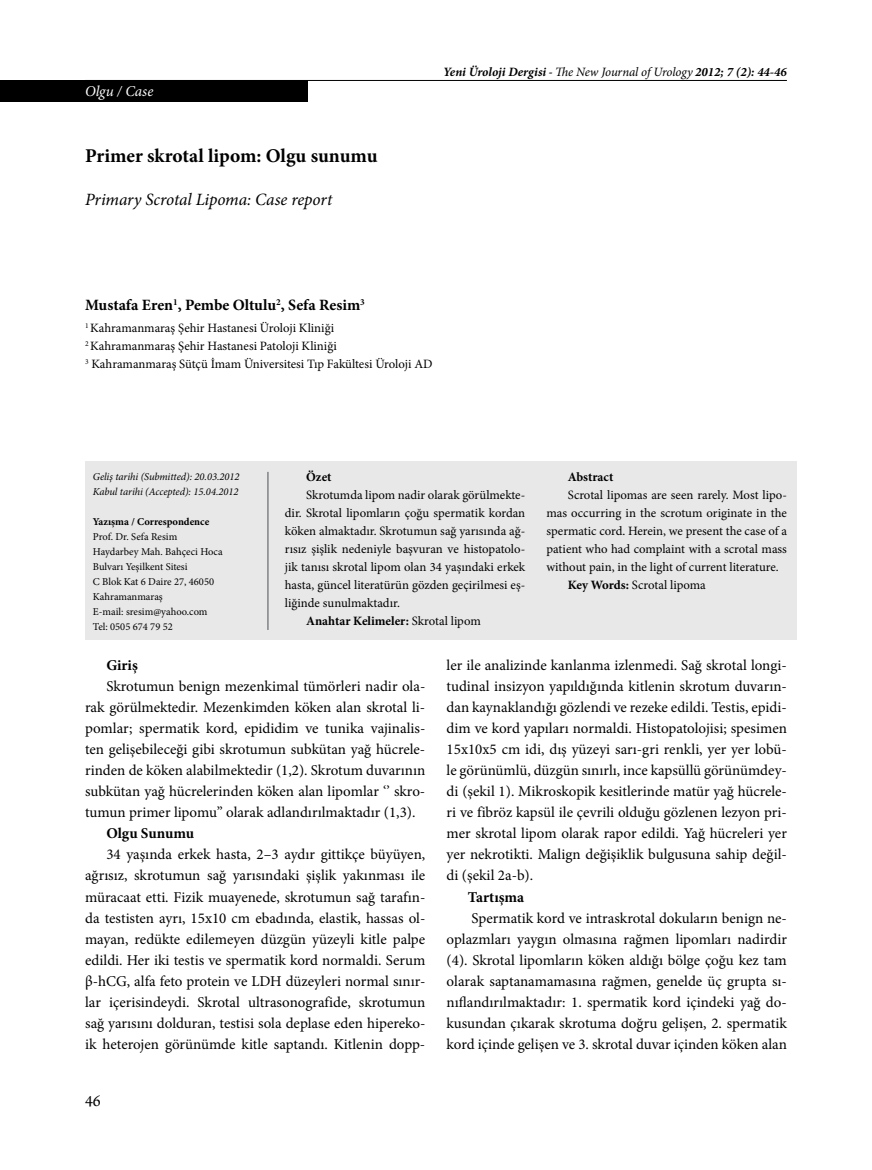
<style>
.page{position:relative;width:872px;height:1170px;background:#fff}
.page>*{position:absolute;margin:0;border:0;box-sizing:border-box;transform-origin:0 0}
.t1{font:700 19.5px "Minion Pro";color:#000}
.t2{font:italic 17.25px "Minion Pro";letter-spacing:-.005em;color:#000}
.t3{font:16.5px "Arno Pro";color:#000}
.t4{font:700 15.75px "Minion Pro";letter-spacing:-.005em;color:#000}
.t5{font:15px/21px "Minion Pro";color:#000;text-align:justify}
.t6{font:700 15px "Minion Pro";color:#000}
.t7{font:italic 15px "Minion Pro";color:#fff}
.t8{font:12.75px/18px "Minion Pro";color:#000}
.t9{font:italic 700 12.75px "Minion Pro";color:#000}
.t10{font:700 12.75px "Minion Pro";color:#000}
.t11{font:10.5px/15px "Minion Pro";color:#000}
.t12{font:italic 10.5px/15px "Minion Pro";letter-spacing:-.005em;color:#000}
.t13{font:700 10.5px "Minion Pro";color:#000}
.s1{font-stretch:condensed}
.s2{font-weight:400}
.s3{font-weight:700}
</style>
<div class="page">
<hr style="left:85px;top:80px;width:702px;height:1px;background:#000">
<div style="left:0;top:80px;width:308px;height:21px;background:#000"></div>
<div style="left:85px;top:461px;width:712px;height:179px;background:#e8e8e8"></div>
<hr style="left:267px;top:472px;width:2px;height:158px;background:#808285">
<p class="t7" style="left:85px;top:81px;width:70px">Olgu / Case</p>
<h1 class="t1" style="left:85px;top:142px;width:294px">Primer skrotal lipom: Olgu sunumu</h1>
<p class="t2" style="left:85px;top:188px;width:249px">Primary Scrotal Lipoma: Case report</p>
<p class="t9" style="left:443px;top:63px;width:345px">Yeni Üroloji Dergisi <span class="s1">-</span> <span class="s2">The New Journal of Urology</span> 2012; 7 (2): 44-46</p>
<p class="t4" style="left:85px;top:294px;width:281px">Mustafa Eren<sup>1</sup>, Pembe Oltulu<sup>2</sup>, Sefa Resim<sup>3</sup></p>
<p class="t8" style="left:85px;top:319px;width:349px"><sup>1</sup> Kahramanmaraş Şehir Hastanesi Üroloji Kliniği<br><sup>2</sup> Kahramanmaraş Şehir Hastanesi Patoloji Kliniği<br><sup>3</sup> Kahramanmaraş Sütçü İmam Üniversitesi Tıp Fakültesi Üroloji AD</p>
<p class="t12" style="left:93px;top:468px;width:148px">Geliş tarihi (Submitted): 20.03.2012<br>Kabul tarihi (Accepted): 15.04.2012</p>
<p class="t13" style="left:93px;top:513px;width:118px">Yazışma / Correspondence</p>
<p class="t11" style="left:93px;top:528px;width:131px">Prof. Dr. Sefa Resim<br>Haydarbey Mah. Bahçeci Hoca<br>Bulvarı Yeşilkent Sitesi<br>C Blok Kat 6 Daire 27, 46050<br>Kahramanmaraş<br>E-mail: sresim@yahoo.com<br>Tel: 0505 674 79 52</p>
<p class="t10" style="left:306px;top:468px;width:27px">Özet</p>
<p class="t8" style="left:306px;top:486px;width:221px">Skrotumda lipom nadir olarak görülmekte-</p>
<p class="t8" style="left:285px;top:504px;width:242px">dir. Skrotal lipomların çoğu spermatik kordan</p>
<p class="t8" style="left:285px;top:522px;width:242px">köken almaktadır. Skrotumun sağ yarısında ağ-</p>
<p class="t8" style="left:285px;top:540px;width:242px">rısız şişlik nedeniyle başvuran ve histopatolo-</p>
<p class="t8" style="left:285px;top:558px;width:242px">jik tanısı skrotal lipom olan 34 yaşındaki erkek</p>
<p class="t8" style="left:285px;top:576px;width:242px">hasta, güncel literatürün gözden geçirilmesi eş-</p>
<p class="t8" style="left:285px;top:594px;width:117px">liğinde sunulmaktadır.</p>
<p class="t10" style="left:306px;top:612px;width:176px">Anahtar Kelimeler: <span class="s2">Skrotal lipom</span></p>
<p class="t10" style="left:568px;top:468px;width:47px">Abstract</p>
<p class="t8" style="left:568px;top:486px;width:221px">Scrotal lipomas are seen rarely. Most lipo-</p>
<p class="t8" style="left:546px;top:504px;width:242px">mas occurring in the scrotum originate in the</p>
<p class="t8" style="left:546px;top:522px;width:242px">spermatic cord. Herein, we present the case of a</p>
<p class="t8" style="left:546px;top:540px;width:242px">patient who had complaint with a scrotal mass</p>
<p class="t8" style="left:546px;top:558px;width:234px">without pain, in the light of current literature.</p>
<p class="t8" style="left:568px;top:576px;width:139px"><span class="s3">Key Words:</span> Scrotal lipoma</p>
<p class="t6" style="left:106px;top:655px;width:33px">Giriş</p>
<p class="t5" style="left:85px;top:676px;width:342px;text-indent:21px">Skrotumun benign mezenkimal tümörleri nadir ola&shy;rak görülmektedir. Mezenkimden köken alan skrotal li&shy;pomlar; spermatik kord, epididim ve tunika vajinalis&shy;ten gelişebileceği gibi skrotumun subkütan yağ hücrele&shy;rinden de köken alabilmektedir (1,2). Skrotum duvarının subkütan yağ hücrelerinden köken alan lipomlar ‘’ skro&shy;tumun primer lipomu’’ olarak adlandırılmaktadır (1,3).</p>
<p class="t6" style="left:106px;top:823px;width:89px">Olgu Sunumu</p>
<p class="t5" style="left:85px;top:844px;width:342px;text-indent:21px">34 yaşında erkek hasta, 2–3 aydır gittikçe büyüyen, ağrısız, skrotumun sağ yarısındaki şişlik yakınması ile müracaat etti. Fizik muayenede, skrotumun sağ tarafın&shy;da testisten ayrı, 15x10 cm ebadında, elastik, hassas ol&shy;mayan, redükte edilemeyen düzgün yüzeyli kitle palpe edildi. Her iki testis ve spermatik kord normaldi. Serum β-hCG, alfa feto protein ve LDH düzeyleri normal sınır&shy;lar içerisindeydi. Skrotal ultrasonografide, skrotumun sağ yarısını dolduran, testisi sola deplase eden hipereko&shy;ik heterojen görünümde kitle saptandı. Kitlenin dopp-</p>
<p class="t3" style="left:85px;top:1091px;width:17px">46</p>
<p class="t5" style="left:446px;top:655px;width:342px">ler ile analizinde kanlanma izlenmedi. Sağ skrotal longi&shy;tudinal insizyon yapıldığında kitlenin skrotum duvarın&shy;dan kaynaklandığı gözlendi ve rezeke edildi. Testis, epidi&shy;dim ve kord yapıları normaldi. Histopatolojisi; spesimen 15x10x5 cm idi, dış yüzeyi sarı-gri renkli, yer yer lobü&shy;le görünümlü, düzgün sınırlı, ince kapsüllü görünümdey&shy;di (şekil 1). Mikroskopik kesitlerinde matür yağ hücrele&shy;ri ve fibröz kapsül ile çevrili olduğu gözlenen lezyon pri&shy;mer skrotal lipom olarak rapor edildi. Yağ hücreleri yer yer nekrotikti. Malign değişiklik bulgusuna sahip değil&shy;di (şekil 2a-b).</p>
<p class="t6" style="left:468px;top:886px;width:58px">Tartışma</p>
<p class="t5" style="left:446px;top:907px;width:342px;text-indent:25px">Spermatik kord ve intraskrotal dokuların benign ne&shy;oplazmları yaygın olmasına rağmen lipomları nadirdir (4). Skrotal lipomların köken aldığı bölge çoğu kez tam olarak saptanamamasına rağmen, genelde üç grupta sı&shy;nıflandırılmaktadır: 1. spermatik kord içindeki yağ do&shy;kusundan çıkarak skrotuma doğru gelişen, 2. spermatik kord içinde gelişen ve 3. skrotal duvar içinden köken alan</p>
</div>
